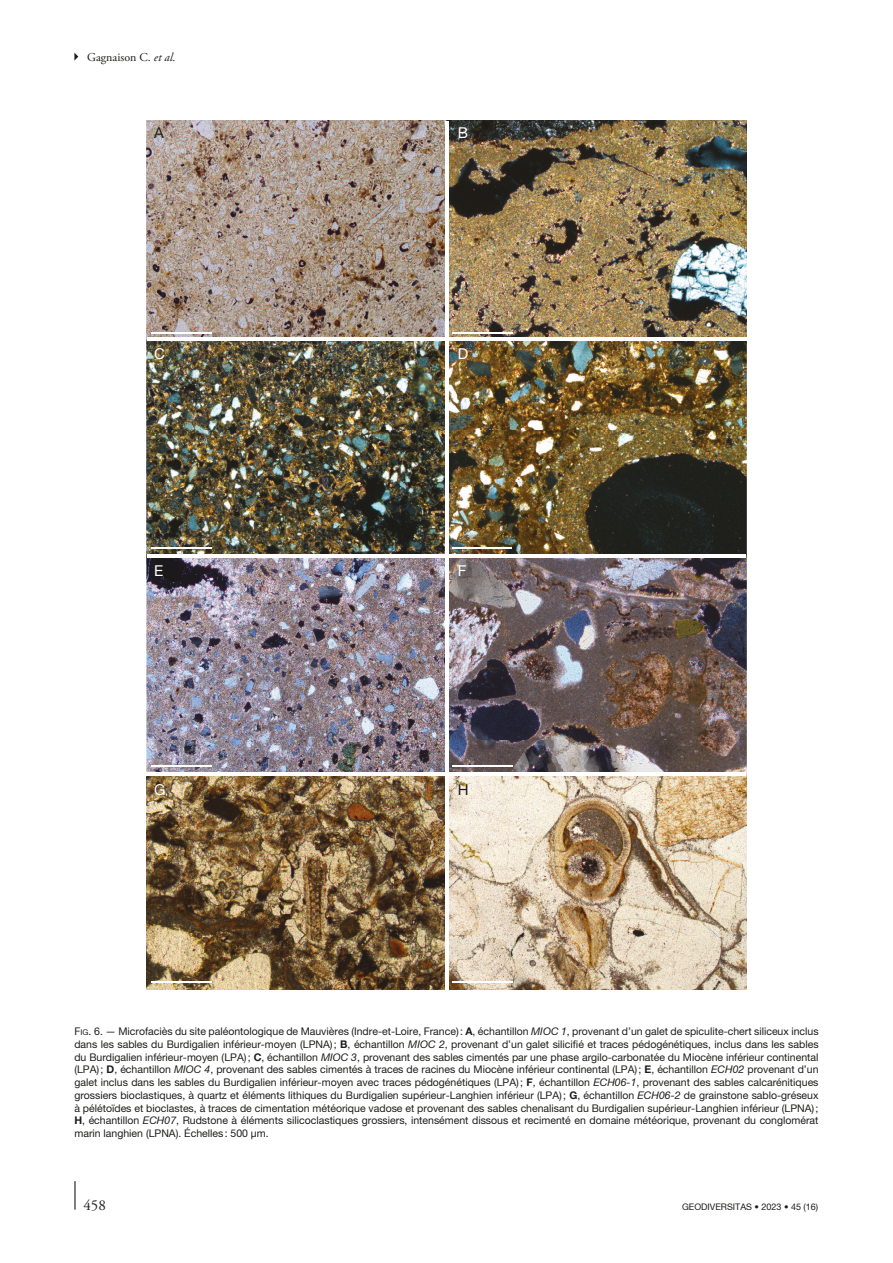
<style>
.page{position:relative;width:893px;height:1263px;background:#fff}
.page>*{position:absolute;margin:0;border:0;box-sizing:border-box;transform-origin:0 0}
.t1{font:15px "Helvetica Neue 3";color:#fff}
.t2{font:15px "Adobe Garamond Pro";color:#1d1d1b}
.t3{font:15px "Helvetica Neue 3";color:#1d1d1b}
.t4{font:12px "Adobe Garamond Pro Regular 2";color:#1d1d1b}
.t5{font:10.5px/12.8px "Helvetica Neue";color:#1d1d1b;text-align:justify}
.t6{font:9px "Helvetica Neue 2";color:#1d1d1b}
.s1{font-family:"Adobe Garamond Pro Italic 2"}
.s2{font-style:inherit}
.s3{font-size:7.8px}
.s4{font-weight:700}
.s5{font-style:italic}
</style>
<div class="page">
<hr style="left:74px;top:1181px;width:2px;height:29px;background:#1d1d1b">
<svg style="left:74px;top:53px;width:4px;height:8px"></svg>
<img style="left:147px;top:121px;width:599px;height:868px">
<hr style="left:446px;top:121px;width:3px;height:868px;background:#fff">
<hr style="left:147px;top:338px;width:599px;height:3px;background:#fff">
<hr style="left:147px;top:554px;width:599px;height:3px;background:#fff">
<hr style="left:147px;top:772px;width:599px;height:3px;background:#fff">
<hr style="left:151px;top:332px;width:60px;height:1px;background:#fff">
<hr style="left:452px;top:332px;width:61px;height:1px;background:#fff">
<hr style="left:151px;top:547px;width:60px;height:1px;background:#fff">
<hr style="left:452px;top:547px;width:60px;height:1px;background:#fff">
<hr style="left:151px;top:766px;width:61px;height:1px;background:#fff">
<hr style="left:151px;top:981px;width:61px;height:1px;background:#fff">
<hr style="left:452px;top:766px;width:61px;height:1px;background:#fff">
<hr style="left:452px;top:981px;width:60px;height:1px;background:#fff">
<p class="t4" style="left:87px;top:50px;width:90px">Gagnaison C. <span class="s1">et al.</span></p>
<p class="t3" style="left:154px;top:124px;width:11px">A</p>
<p class="t1" style="left:458px;top:124px;width:12px">B</p>
<p class="t1" style="left:154px;top:345px;width:12px">C</p>
<p class="t1" style="left:458px;top:345px;width:12px">D</p>
<p class="t1" style="left:154px;top:562px;width:11px">E</p>
<p class="t1" style="left:458px;top:562px;width:10px">F</p>
<p class="t1" style="left:154px;top:780px;width:13px">G</p>
<p class="t3" style="left:458px;top:780px;width:12px">H</p>
<p class="t5" style="left:74px;top:1025px;width:746px"><span class="s2">F</span><span class="s3">ig</span><span class="s2">. 6</span>. — Microfaciès du site paléontologique de Mauvières (Indre-et-Loire, France): <span class="s4">A</span>, échantillon <span class="s5">MIOC 1</span>, provenant d’un galet de spiculite-chert siliceux inclus dans les sables du Burdigalien inférieur-moyen (LPNA); <span class="s4">B</span>, échantillon <span class="s5">MIOC 2</span>, provenant d’un galet silicifié et traces pédogénétiques, inclus dans les sables du Burdigalien inférieur-moyen (LPA); <span class="s4">C</span>, échantillon <span class="s5">MIOC 3</span>, provenant des sables cimentés par une phase argilo-carbonatée du Miocène inférieur continental (LPA); <span class="s4">D</span>, échantillon <span class="s5">MIOC 4</span>, provenant des sables cimentés à traces de racines du Miocène inférieur continental (LPA); <span class="s4">E</span>, échantillon <span class="s5">ECH02</span> provenant d’un galet inclus dans les sables du Burdigalien inférieur-moyen avec traces pédogénétiques (LPA); <span class="s4">F</span>, échantillon <span class="s5">ECH06-1</span>, provenant des sables calcarénitiques grossiers bioclastiques, à quartz et éléments lithiques du Burdigalien supérieur-Langhien inférieur (LPA); <span class="s4">G</span>, échantillon <span class="s5">ECH06-2</span> de grainstone sablo-gréseux à pélétoïdes et bioclastes, à traces de cimentation météorique vadose et provenant des sables chenalisant du Burdigalien supérieur-Langhien inférieur (LPNA); <span class="s4">H</span>, échantillon <span class="s5">ECH07</span>, Rudstone à éléments silicoclastiques grossiers, intensément dissous et recimenté en domaine météorique, provenant du conglomérat marin langhien (LPNA). Échelles : 500 µm.</p>
<h1 class="t2" style="left:83px;top:1196px;width:24px">458</h1>
<p class="t6" style="left:682px;top:1201px;width:138px">GEODIVERSITAS • 2023 • 45 (16)</p>
</div>
